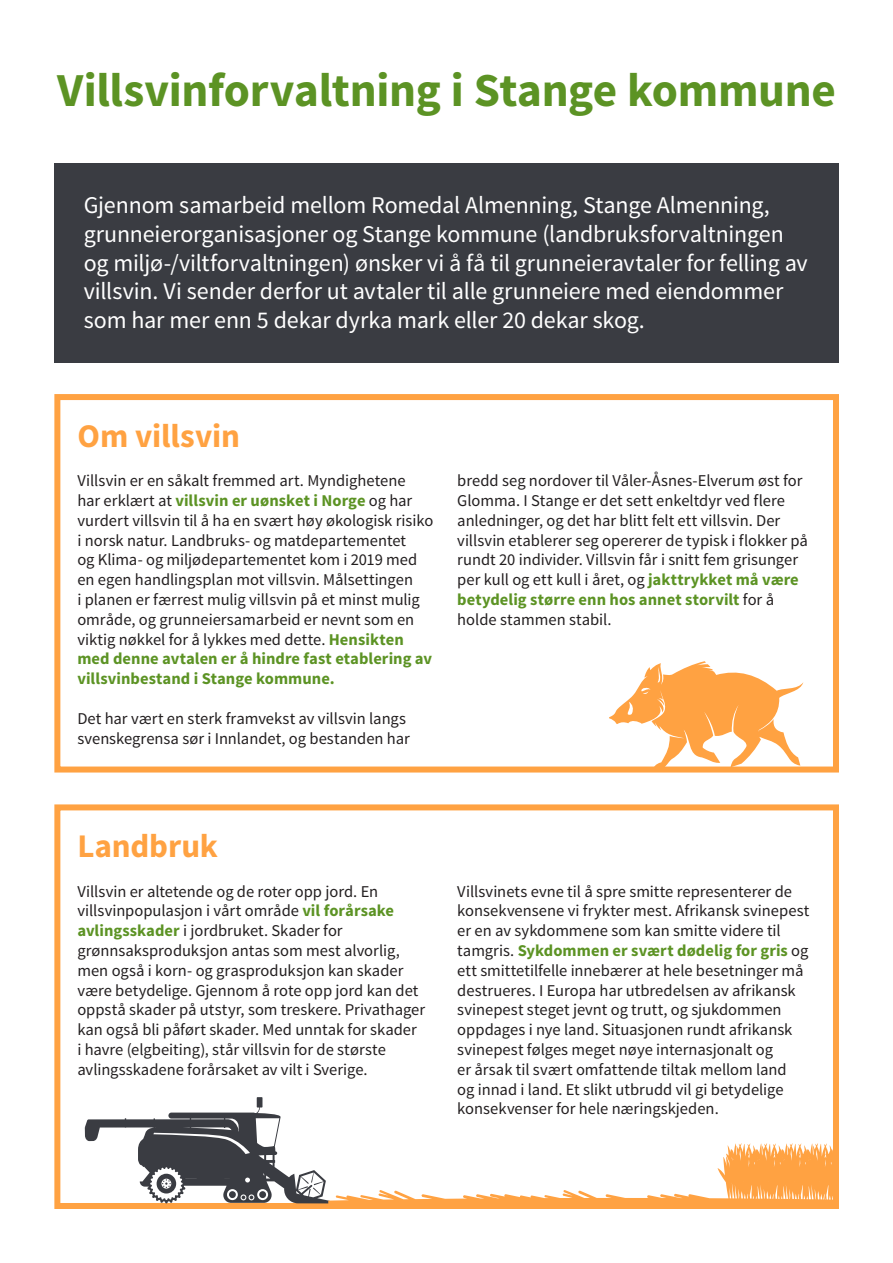
<style>
.page{position:relative;width:893px;height:1263px;background:#fff}
.page>*{position:absolute;margin:0;border:0;box-sizing:border-box;transform-origin:0 0}
.Hovedoverskrift{font:700 47.25px "Source Sans Pro";letter-spacing:-.01em;color:#5c9324}
.Underoverskrift{font:700 33px "Source Sans Pro";letter-spacing:-.005em;color:#ffa242}
.Ingress{font:24px/28.8px "Source Sans Pro";letter-spacing:-.005em;color:#fff}
.Brødtekst{font:16.5px/19.8px "Source Sans Pro";color:#231f20}
.s1{font-weight:700;color:#5c9324}
</style>
<div class="page">
<div style="left:54px;top:163px;width:785px;height:199px;background:#3a3c42"></div>
<div style="left:54px;top:394px;width:785px;height:378px;border:6px solid #ffa242"></div>
<div style="left:54px;top:804px;width:785px;height:405px;border:6px solid #ffa242"></div>
<svg style="left:608px;top:661px;width:195px;height:106px"></svg>
<svg style="left:85px;top:1097px;width:749px;height:112px"></svg>
<p class="Hovedoverskrift" style="left:57px;top:60px;width:780px">Villsvinforvaltning i Stange kommune</p>
<p class="Ingress" style="left:84px;top:191px;width:725px">Gjennom samarbeid mellom Romedal Almenning, Stange Almenning, grunneierorganisasjoner og Stange kommune (landbruksforvaltningen og miljø-/viltforvaltningen) ønsker vi å få til grunneieravtaler for felling av villsvin. Vi sender derfor ut avtaler til alle grunneiere med eiendommer som har mer enn 5 dekar dyrka mark eller 20 dekar skog.</p>
<p class="Underoverskrift" style="left:77px;top:414px;width:164px">Om villsvin</p>
<p class="Brødtekst" style="left:77px;top:471px;width:357px">Villsvin er en såkalt fremmed art. Myndighetene<br>har erklært at <span class="s1">villsvin er uønsket i Norge</span> og har vurdert villsvin til å ha en svært høy økologisk risiko i norsk natur. Landbruks- og matdepartementet<br>og Klima- og miljødepartementet kom i 2019 med en egen handlingsplan mot villsvin. Målsettingen<br>i planen er færrest mulig villsvin på et minst mulig område, og grunneiersamarbeid er nevnt som en viktig nøkkel for å lykkes med dette. <span class="s1">Hensikten med denne avtalen er å hindre fast etablering av villsvinbestand i Stange kommune.</span></p>
<p class="Brødtekst" style="left:77px;top:709px;width:334px">Det har vært en sterk framvekst av villsvin langs svenskegrensa sør i Innlandet, og bestanden har</p>
<p class="Brødtekst" style="left:457px;top:471px;width:352px">bredd seg nordover til Våler-Åsnes-Elverum øst for Glomma. I Stange er det sett enkeltdyr ved flere anledninger, og det har blitt felt ett villsvin. Der villsvin etablerer seg opererer de typisk i flokker på rundt 20 individer. Villsvin får i snitt fem grisunger per kull og ett kull i året, og <span class="s1">jakttrykket må være betydelig større enn hos annet storvilt</span> for å holde stammen stabil.</p>
<p class="Underoverskrift" style="left:77px;top:825px;width:142px">Landbruk</p>
<p class="Brødtekst" style="left:77px;top:881px;width:349px">Villsvin er altetende og de roter opp jord. En villsvinpopulasjon i vårt område <span class="s1">vil forårsake avlingsskader</span> i jordbruket. Skader for grønnsaksproduksjon antas som mest alvorlig, men også i korn- og grasproduksjon kan skader være betydelige. Gjennom å rote opp jord kan det oppstå skader på utstyr, som treskere. Privathager kan også bli påført skader. Med unntak for skader<br>i havre (elgbeiting), står villsvin for de største avlingsskadene forårsaket av vilt i Sverige.</p>
<p class="Brødtekst" style="left:457px;top:881px;width:354px">Villsvinets evne til å spre smitte representerer de konsekvensene vi frykter mest. Afrikansk svinepest er en av sykdommene som kan smitte videre til tamgris. <span class="s1">Sykdommen er svært dødelig for gris</span> og ett smittetilfelle innebærer at hele besetninger må destrueres. I Europa har utbredelsen av afrikansk svinepest steget jevnt og trutt, og sjukdommen oppdages i nye land. Situasjonen rundt afrikansk svinepest følges meget nøye internasjonalt og<br>er årsak til svært omfattende tiltak mellom land<br>og innad i land. Et slikt utbrudd vil gi betydelige konsekvenser for hele næringskjeden.</p>
</div>
